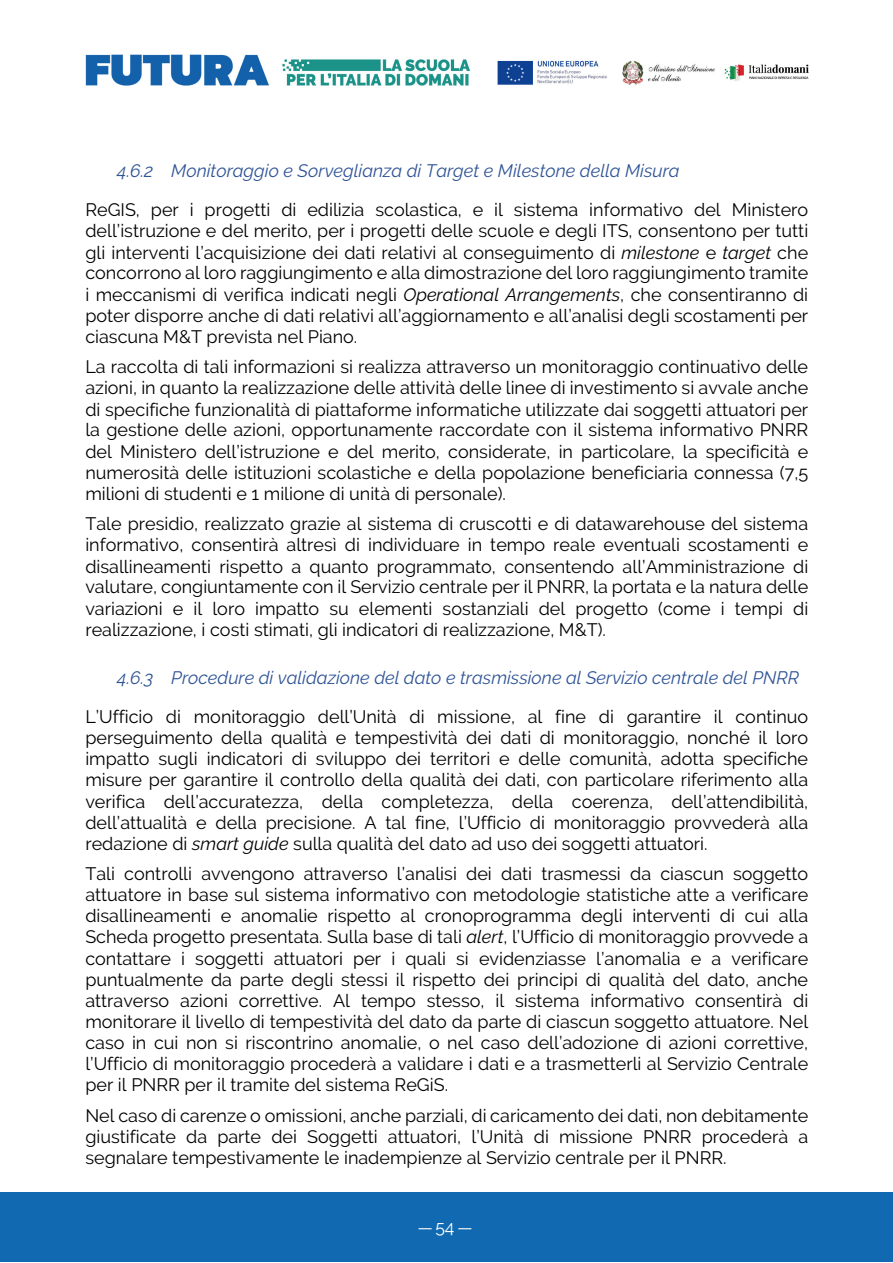
<style>
.page{position:relative;width:893px;height:1263px;background:#fff}
.page>*{position:absolute;margin:0;border:0;box-sizing:border-box;transform-origin:0 0}
.t1{font:18px/21.1px "Raleway";color:#000;text-align:justify}
.t2{font:italic 18px "Raleway";color:#2f5496}
.t3{font:17.55px "Raleway";color:#fff}
.s1{font-style:italic}
</style>
<div class="page">
<img style="left:86px;top:54px;width:722px;height:32px">
<div style="left:0;top:1192px;width:893px;height:70px;background:#1169b1"></div>
<svg style="left:458px;top:1228px;width:13px;height:1px"></svg>
<svg style="left:419px;top:1228px;width:13px;height:1px"></svg>
<p class="t2" style="left:117px;top:160px;width:564px">4.6.2 Monitoraggio e Sorveglianza di Target e Milestone della Misura</p>
<p class="t1" style="left:85px;top:199px;width:724px">ReGIS, per i progetti di edilizia scolastica, e il sistema informativo del Ministero dell’istruzione e del merito, per i progetti delle scuole e degli ITS, consentono per tutti gli interventi l’acquisizione dei dati relativi al conseguimento di <span class="s1">milestone</span> e <span class="s1">target</span> che concorrono al loro raggiungimento e alla dimostrazione del loro raggiungimento tramite i meccanismi di verifica indicati negli <span class="s1">Operational Arrangements</span>, che consentiranno di poter disporre anche di dati relativi all’aggiornamento e all’analisi degli scostamenti per ciascuna M&amp;T prevista nel Piano.</p>
<p class="t1" style="left:85px;top:356px;width:724px">La raccolta di tali informazioni si realizza attraverso un monitoraggio continuativo delle azioni, in quanto la realizzazione delle attività delle linee di investimento si avvale anche di specifiche funzionalità di piattaforme informatiche utilizzate dai soggetti attuatori per la gestione delle azioni, opportunamente raccordate con il sistema informativo PNRR del Ministero dell’istruzione e del merito, considerate, in particolare, la specificità e numerosità delle istituzioni scolastiche e della popolazione beneficiaria connessa (7,5 milioni di studenti e 1 milione di unità di personale).</p>
<p class="t1" style="left:85px;top:513px;width:724px">Tale presidio, realizzato grazie al sistema di cruscotti e di datawarehouse del sistema informativo, consentirà altresì di individuare in tempo reale eventuali scostamenti e disallineamenti rispetto a quanto programmato, consentendo all’Amministrazione di valutare, congiuntamente con il Servizio centrale per il PNRR, la portata e la natura delle variazioni e il loro impatto su elementi sostanziali del progetto (come i tempi di realizzazione, i costi stimati, gli indicatori di realizzazione, M&amp;T).</p>
<p class="t2" style="left:117px;top:667px;width:683px">4.6.3 Procedure di validazione del dato e trasmissione al Servizio centrale del PNRR</p>
<p class="t1" style="left:85px;top:706px;width:724px">L’Ufficio di monitoraggio dell’Unità di missione, al fine di garantire il continuo perseguimento della qualità e tempestività dei dati di monitoraggio, nonché il loro impatto sugli indicatori di sviluppo dei territori e delle comunità, adotta specifiche misure per garantire il controllo della qualità dei dati, con particolare riferimento alla verifica dell’accuratezza, della completezza, della coerenza, dell’attendibilità, dell’attualità e della precisione. A tal fine, l’Ufficio di monitoraggio provvederà alla redazione di <span class="s1">smart guide</span> sulla qualità del dato ad uso dei soggetti attuatori.</p>
<p class="t1" style="left:85px;top:863px;width:724px">Tali controlli avvengono attraverso l’analisi dei dati trasmessi da ciascun soggetto attuatore in base sul sistema informativo con metodologie statistiche atte a verificare disallineamenti e anomalie rispetto al cronoprogramma degli interventi di cui alla Scheda progetto presentata. Sulla base di tali <span class="s1">alert</span>, l’Ufficio di monitoraggio provvede a contattare i soggetti attuatori per i quali si evidenziasse l’anomalia e a verificare puntualmente da parte degli stessi il rispetto dei principi di qualità del dato, anche attraverso azioni correttive. Al tempo stesso, il sistema informativo consentirà di monitorare il livello di tempestività del dato da parte di ciascun soggetto attuatore. Nel caso in cui non si riscontrino anomalie, o nel caso dell’adozione di azioni correttive, l’Ufficio di monitoraggio procederà a validare i dati e a trasmetterli al Servizio Centrale per il PNRR per il tramite del sistema ReGiS.</p>
<p class="t1" style="left:85px;top:1105px;width:724px">Nel caso di carenze o omissioni, anche parziali, di caricamento dei dati, non debitamente giustificate da parte dei Soggetti attuatori, l’Unità di missione PNRR procederà a segnalare tempestivamente le inadempienze al Servizio centrale per il PNRR.</p>
<p class="t3" style="left:435px;top:1216px;width:21px">54</p>
</div>
